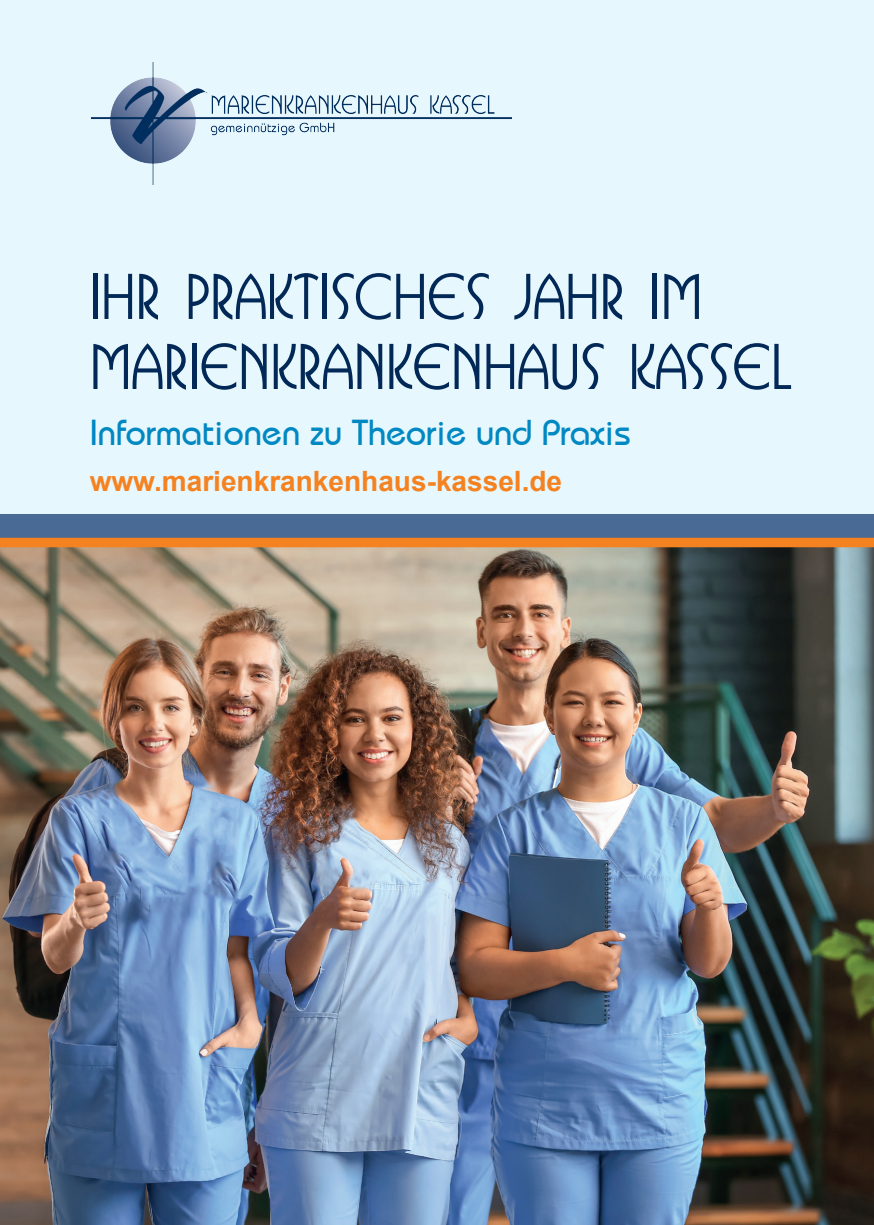
<style>
.page{position:relative;width:874px;height:1225px;background:#fff}
.page>*{position:absolute;margin:0;border:0;box-sizing:border-box;transform-origin:0 0}
.t1{font:500 60px/70px "Busorama IT Cby BT";color:#012856}
.t2{font:36px "Bimini Normal";color:#0088c2}
.t3{font:700 28px "Arial";color:#f58220}
</style>
<div class="page">
<div style="left:0;top:0;width:873px;height:1225px;background:#e6f7fd"></div>
<img style="left:0;top:547px;width:873px;height:678px">
<img style="left:91px;top:62px;width:420px;height:122px">
<div style="left:0;top:514px;width:873px;height:25px;background:#496a94"></div>
<div style="left:0;top:538px;width:873px;height:9px;background:#f58220"></div>
<p class="t1" style="left:90px;top:262px;width:702px">IHR PRAKTISCHES JAHR IM<br>MARIENKRANKENHAUS KASSEL</p>
<p class="t2" style="left:90px;top:411px;width:542px">Informationen zu Theorie und Praxis</p>
<p class="t3" style="left:90px;top:463px;width:474px">www.marienkrankenhaus-kassel.de</p>
</div>
